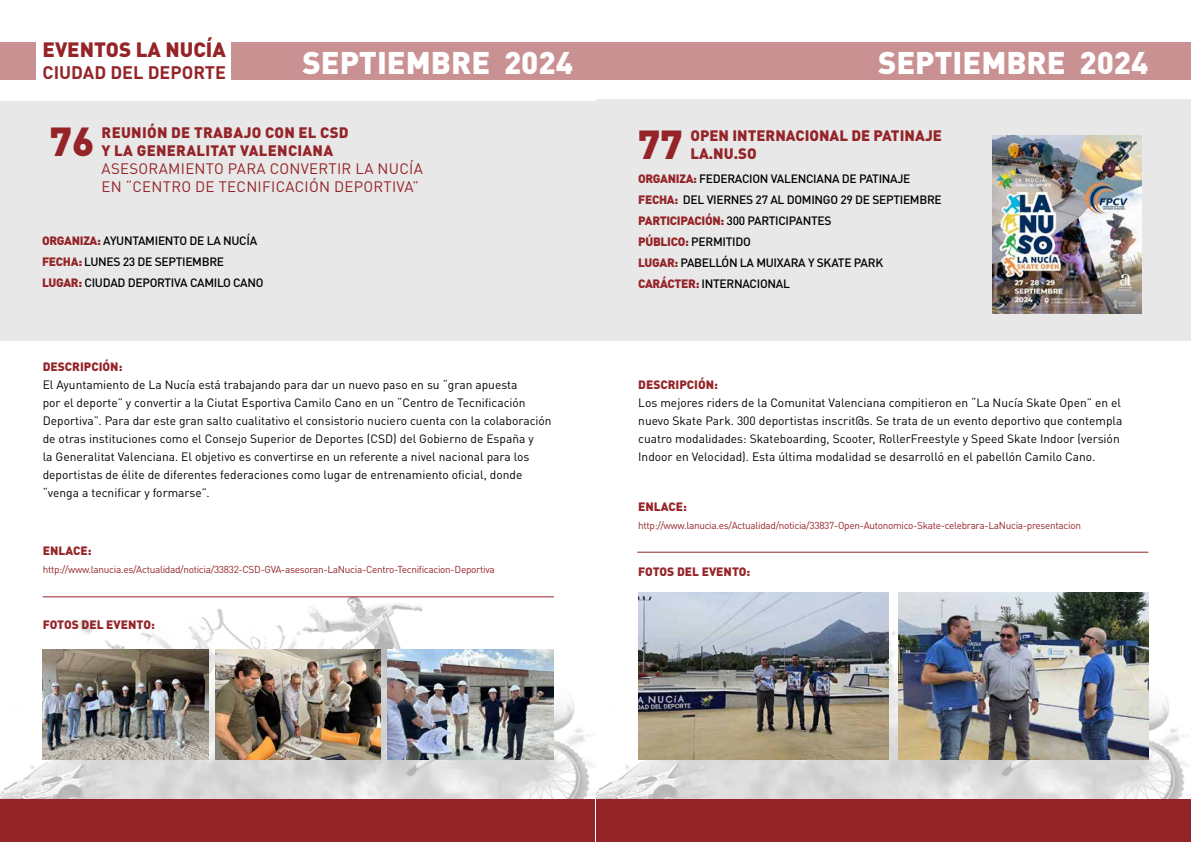
<style>
.page{position:relative;width:1191px;height:842px;background:#fff}
.page>*{position:absolute;margin:0;border:0;box-sizing:border-box;transform-origin:0 0}
.t1{font:900 40px "DIN Pro";color:#952428}
.t2{font:900 31px "DIN Pro";color:#fff}
.t3{font:900 20.5px "DIN Pro";color:#952428}
.t4{font:700 18px "DIN Pro";color:#952428}
.t5{font:15px/18px "DIN Pro";letter-spacing:.02em;color:#952428}
.t6{font:900 15px/18px "DIN Pro";letter-spacing:.02em;color:#952428}
.t7{font:900 15px/18px "DIN Pro";color:#952428}
.t8{font:12px/18px "DIN Pro";color:#000}
.t9{font:500 12px/21px "DIN Pro";letter-spacing:-.025em;color:#000}
.t10{font:900 12px "DIN Pro";color:#952428}
.t11{font:10px "DIN Pro";letter-spacing:-.03em;color:#952428}
.s1{font-weight:900;color:#952428}
</style>
<div class="page">
<img style="left:0;top:592px;width:1191px;height:250px">
<div style="left:0;top:799px;width:595px;height:43px;background:#952428"></div>
<div style="left:596px;top:799px;width:594px;height:43px;background:#952428"></div>
<div style="left:232px;top:43px;width:363px;height:37px;background:#ca9193"></div>
<div style="left:0;top:43px;width:36px;height:37px;background:#ca9193"></div>
<div style="left:595px;top:43px;width:595px;height:37px;background:#ca9193"></div>
<div style="left:596px;top:99px;width:594px;height:241px;background:#e8e8e8"></div>
<hr style="left:637px;top:552px;width:511px;height:1px;background:#952428">
<img style="left:992px;top:136px;width:149px;height:178px">
<img style="left:898px;top:593px;width:251px;height:167px">
<img style="left:638px;top:593px;width:250px;height:167px">
<div style="left:0;top:101px;width:595px;height:239px;background:#e8e8e8"></div>
<hr style="left:43px;top:596px;width:511px;height:1px;background:#952428">
<img style="left:215px;top:649px;width:166px;height:111px">
<img style="left:387px;top:649px;width:166px;height:111px">
<img style="left:43px;top:649px;width:165px;height:111px">
<h3 class="t3" style="left:43px;top:32px;width:185px">EVENTOS LA NUCÍA</h3>
<h3 class="t4" style="left:43px;top:57px;width:185px">CIUDAD DEL DEPORTE</h3>
<h2 class="t2" style="left:302px;top:36px;width:272px">SEPTIEMBRE 2024</h2>
<h2 class="t2" style="left:878px;top:36px;width:272px">SEPTIEMBRE 2024</h2>
<h1 class="t1" style="left:50px;top:107px;width:46px">76</h1>
<p class="t6" style="left:102px;top:122px;width:248px">REUNIÓN DE TRABAJO CON EL CSD<br>Y LA GENERALITAT VALENCIANA</p>
<p class="t5" style="left:102px;top:158px;width:323px">ASESORAMIENTO PARA CONVERTIR LA NUCÍA<br>EN “CENTRO DE TECNIFICACIÓN DEPORTIVA”</p>
<p class="t9" style="left:42px;top:228px;width:223px"><span class="s1">ORGANIZA:</span> AYUNTAMIENTO DE LA NUCÍA<br><span class="s1">FECHA:</span> LUNES 23 DE SEPTIEMBRE<br><span class="s1">LUGAR:</span> CIUDAD DEPORTIVA CAMILO CANO</p>
<p class="t10" style="left:43px;top:357px;width:81px">DESCRIPCIÓN:</p>
<p class="t8" style="left:43px;top:375px;width:510px">El Ayuntamiento de La Nucía está trabajando para dar un nuevo paso en su “gran apuesta<br>por el deporte” y convertir a la Ciutat Esportiva Camilo Cano en un “Centro de Tecnificación Deportiva”. Para dar este gran salto cualitativo el consistorio nuciero cuenta con la colaboración de otras instituciones como el Consejo Superior de Deportes (CSD) del Gobierno de España y<br>la Generalitat Valenciana. El objetivo es convertirse en un referente a nivel nacional para los deportistas de élite de diferentes federaciones como lugar de entrenamiento oficial, donde “venga a tecnificar y formarse”.</p>
<p class="t10" style="left:43px;top:541px;width:50px">ENLACE:</p>
<p class="t11" style="left:43px;top:562px;width:453px">http://www.lanucia.es/Actualidad/noticia/33832-CSD-GVA-asesoran-LaNucia-Centro-Tecnificacion-Deportiva</p>
<p class="t10" style="left:43px;top:614px;width:114px">FOTOS DEL EVENTO:</p>
<p class="t7" style="left:690px;top:125px;width:253px">OPEN INTERNACIONAL DE PATINAJE<br>LA.NU.SO</p>
<p class="t9" style="left:638px;top:166px;width:305px"><span class="s1">ORGANIZA:</span> FEDERACION VALENCIANA DE PATINAJE <span class="s1">FECHA:</span> DEL VIERNES 27 AL DOMINGO 29 DE SEPTIEMBRE <span class="s1">PARTICIPACIÓN:</span> 300 PARTICIPANTES<br><span class="s1">PÚBLICO:</span> PERMITIDO<br><span class="s1">LUGAR:</span> PABELLÓN LA MUIXARA Y SKATE PARK <span class="s1">CARÁCTER:</span> INTERNACIONAL</p>
<h1 class="t1" style="left:638px;top:110px;width:46px">77</h1>
<p class="t10" style="left:638px;top:374px;width:81px">DESCRIPCIÓN:</p>
<p class="t8" style="left:638px;top:393px;width:485px">Los mejores riders de la Comunitat Valenciana compitieron en “La Nucía Skate Open” en el nuevo Skate Park. 300 deportistas inscrit@s. Se trata de un evento deportivo que contempla cuatro modalidades: Skateboarding, Scooter, RollerFreestyle y Speed Skate Indoor (versión Indoor en Velocidad). Esta última modalidad se desarrolló en el pabellón Camilo Cano.</p>
<p class="t10" style="left:638px;top:496px;width:50px">ENLACE:</p>
<p class="t11" style="left:638px;top:517px;width:444px">http://www.lanucia.es/Actualidad/noticia/33837-Open-Autonomico-Skate-celebrara-LaNucia-presentacion</p>
<p class="t10" style="left:638px;top:561px;width:114px">FOTOS DEL EVENTO:</p>
</div>
